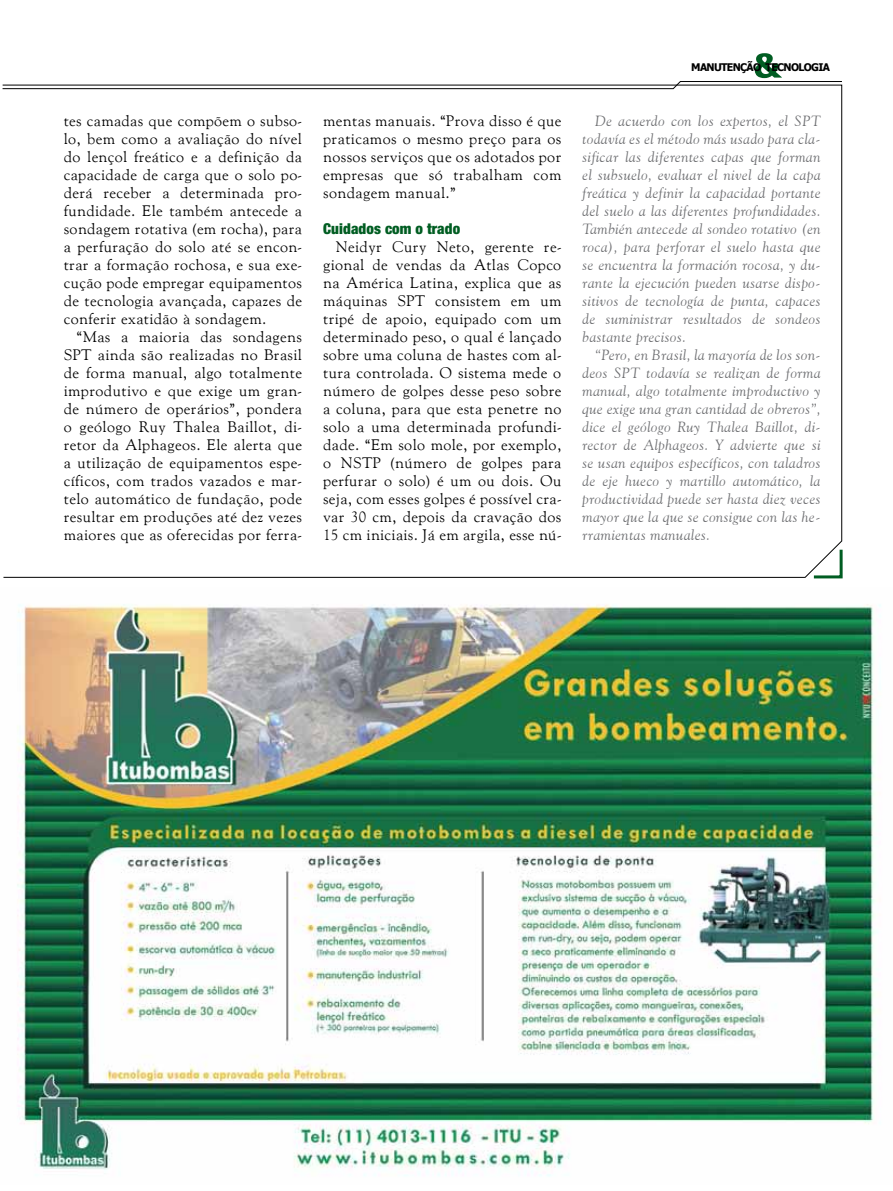
<style>
.page{position:relative;width:893px;height:1191px;background:#fff}
.page>*{position:absolute;margin:0;border:0;box-sizing:border-box;transform-origin:0 0}
.t1{font:15.45px/18px "Goudy Old Style ATT";letter-spacing:.025em;color:#000;text-align:justify}
.t2{font:900 condensed 15px "Helvetica Neue";letter-spacing:.005em;color:#005d22}
.t3{font:italic 14.7px/18px "Goudy Old Style BT";letter-spacing:.035em;color:#6d6e71;text-align:justify}
.t4{font:700 10.5px "Tahoma";letter-spacing:-.06em;color:#000}
</style>
<div class="page">
<svg style="left:2px;top:89px;width:840px;height:489px"></svg>
<svg style="left:811px;top:546px;width:32px;height:33px"></svg>
<svg style="left:2px;top:53px;width:840px;height:36px"></svg>
<img style="left:17px;top:604px;width:864px;height:573px">
<p class="t1" style="left:64px;top:112px;width:240px">tes camadas que compõem o subso&shy;lo, bem como a avaliação do nível do lençol freático e a definição da capacidade de carga que o solo po&shy;derá receber a determinada pro&shy;fundidade. Ele também antecede a sondagem rotativa (em rocha), para a perfuração do solo até se encon&shy;trar a formação rochosa, e sua exe&shy;cução pode empregar equipamentos de tecnologia avançada, capazes de conferir exatidão à sondagem.</p>
<p class="t1" style="left:64px;top:328px;width:240px;text-indent:13px">“Mas a maioria das sondagens SPT ainda são realizadas no Brasil de forma manual, algo totalmente improdutivo e que exige um gran&shy;de número de operários”, pondera o geólogo Ruy Thalea Baillot, di&shy;retor da Alphageos. Ele alerta que a utilização de equipamentos espe&shy;cíficos, com trados vazados e mar&shy;telo automático de fundação, pode resultar em produções até dez vezes maiores que as oferecidas por ferra-</p>
<p class="t1" style="left:323px;top:112px;width:240px">mentas manuais. “Prova disso é que praticamos o mesmo preço para os nossos serviços que os adotados por empresas que só trabalham com sondagem manual.”</p>
<p class="t2" style="left:323px;top:219px;width:139px">Cuidados com o trado</p>
<p class="t1" style="left:323px;top:238px;width:240px;text-indent:13px">Neidyr Cury Neto, gerente re&shy;gional de vendas da Atlas Copco na América Latina, explica que as máquinas SPT consistem em um tripé de apoio, equipado com um determinado peso, o qual é lançado sobre uma coluna de hastes com al&shy;tura controlada. O sistema mede o número de golpes desse peso sobre a coluna, para que esta penetre no solo a uma determinada profundi&shy;dade. “Em solo mole, por exemplo, o NSTP (número de golpes para perfurar o solo) é um ou dois. Ou seja, com esses golpes é possível cra&shy;var 30 cm, depois da cravação dos 15 cm iniciais. Já em argila, esse nú-</p>
<p class="t4" style="left:691px;top:60px;width:140px">MANUTENÇÃO TECNOLOGIA</p>
<p class="t3" style="left:583px;top:112px;width:240px;text-indent:13px">De acuerdo con los expertos, el SPT todavía es el método más usado para cla&shy;sificar las diferentes capas que forman el subsuelo, evaluar el nivel de la capa freática y definir la capacidad portante del suelo a las diferentes profundidades.<br>También antecede al sondeo rotativo (en roca), para perforar el suelo hasta que se encuentra la formación rocosa, y du&shy;rante la ejecución pueden usarse dispo&shy;sitivos de tecnología de punta, capaces de suministrar resultados de sondeos bastante precisos.</p>
<p class="t3" style="left:583px;top:346px;width:240px;text-indent:13px">“Pero, en Brasil, la mayoría de los son&shy;deos SPT todavía se realizan de forma manual, algo totalmente improductivo y que exige una gran cantidad de obreros”, dice el geólogo Ruy Thalea Baillot, di&shy;rector de Alphageos. Y advierte que si se usan equipos específicos, con taladros de eje hueco y martillo automático, la productividad puede ser hasta diez veces mayor que la que se consigue con las he&shy;rramientas manuales.</p>
</div>
